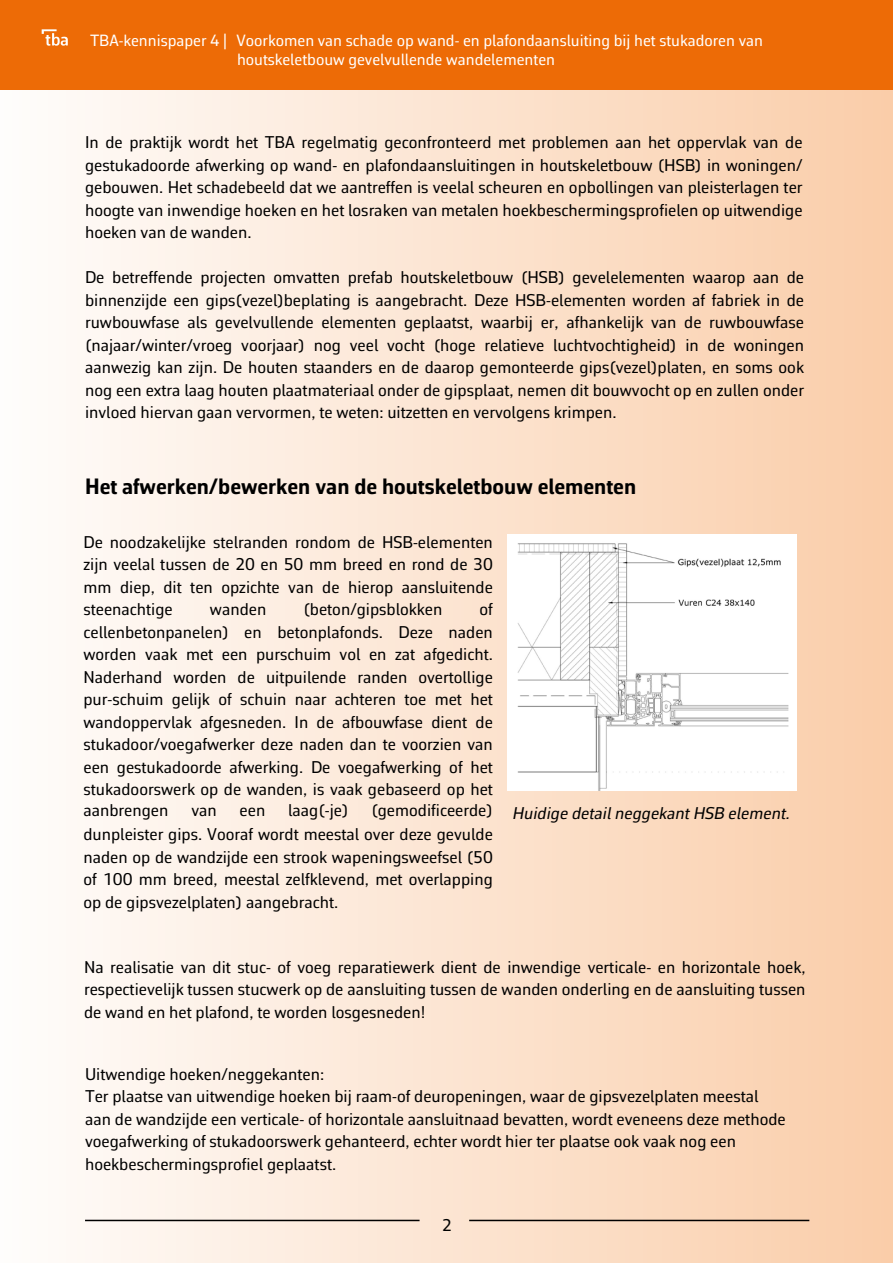
<style>
.page{position:relative;width:893px;height:1263px;background:#fff}
.page>*{position:absolute;margin:0;border:0;box-sizing:border-box;transform-origin:0 0}
.t1{font:700 22.5px "Corbeau Pro";color:#000}
.t2{font:17.25px/22.5px "Corbeau Pro";color:#000;text-align:justify}
.t3{font:italic 17.25px "Corbeau Pro";color:#000}
.t4{font:16.5px/18.9px "Corbeau Pro";color:#fff}
</style>
<div class="page">
<div style="left:0;top:0;width:893px;height:1263px;background:linear-gradient(to right,#fefdfc,#facda9)"></div>
<div style="left:0;top:0;width:893px;height:89px;background:#ed6b06"></div>
<svg style="left:42px;top:29px;width:26px;height:17px"></svg>
<hr style="left:85px;top:1220px;width:335px;height:1px;background:#000">
<hr style="left:469px;top:1220px;width:340px;height:1px;background:#000">
<img style="left:508px;top:534px;width:289px;height:256px">
<p class="t4" style="left:237px;top:31px;width:527px;text-indent:-147px">TBA-kennispaper 4 | Voorkomen van schade op wand- en plafondaansluiting bij het stukadoren van houtskeletbouw gevelvullende wandelementen</p>
<p class="t2" style="left:85px;top:131px;width:719px">In de praktijk wordt het TBA regelmatig geconfronteerd met problemen aan het oppervlak van de gestukadoorde afwerking op wand- en plafondaansluitingen in houtskeletbouw (HSB) in woningen/ gebouwen. Het schadebeeld dat we aantreffen is veelal scheuren en opbollingen van pleisterlagen ter hoogte van inwendige hoeken en het losraken van metalen hoekbeschermingsprofielen op uitwendige hoeken van de wanden.</p>
<p class="t2" style="left:85px;top:266px;width:720px">De betreffende projecten omvatten prefab houtskeletbouw (HSB) gevelelementen waarop aan de binnenzijde een gips(vezel)beplating is aangebracht. Deze HSB-elementen worden af fabriek in de ruwbouwfase als gevelvullende elementen geplaatst, waarbij er, afhankelijk van de ruwbouwfase (najaar/winter/vroeg voorjaar) nog veel vocht (hoge relatieve luchtvochtigheid) in de woningen aanwezig kan zijn. De houten staanders en de daarop gemonteerde gips(vezel)platen, en soms ook nog een extra laag houten plaatmateriaal onder de gipsplaat, nemen dit bouwvocht op en zullen onder invloed hiervan gaan vervormen, te weten: uitzetten en vervolgens krimpen.</p>
<h1 class="t1" style="left:85px;top:471px;width:553px">Het afwerken/bewerken van de houtskeletbouw elementen</h1>
<p class="t2" style="left:83px;top:530px;width:411px">De noodzakelijke stelranden rondom de HSB-elementen zijn veelal tussen de 20 en 50 mm breed en rond de 30 mm diep, dit ten opzichte van de hierop aansluitende steenachtige</p>
<p class="t2" style="left:83px;top:598px;width:411px;text-indent:396px">of cellenbetonpanelen) en betonplafonds. Deze naden worden vaak met een purschuim vol en zat afgedicht.<br>Naderhand worden de uitpuilende randen overtollige pur-schuim gelijk of schuin naar achteren toe met het wandoppervlak afgesneden. In de afbouwfase dient de stukadoor/voegafwerker deze naden dan te voorzien van een gestukadoorde afwerking. De voegafwerking of het stukadoorswerk op de wanden, is vaak gebaseerd op het</p>
<p class="t2" style="left:83px;top:798px;width:87px">aanbrengen</p>
<p class="t2" style="left:191px;top:798px;width:27px">van</p>
<p class="t2" style="left:240px;top:798px;width:27px">een</p>
<p class="t2" style="left:288px;top:798px;width:62px">laag(-je)</p>
<p class="t2" style="left:210px;top:598px;width:58px">wanden</p>
<p class="t2" style="left:303px;top:598px;width:140px">(beton/gipsblokken</p>
<p class="t2" style="left:83px;top:798px;width:411px;line-height:24.3px;text-align:right">(gemodificeerde)<br>dunpleister gips. Vooraf wordt meestal over deze gevulde</p>
<p class="t2" style="left:83px;top:845px;width:411px">naden op de wandzijde een strook wapeningsweefsel (50 of 100 mm breed, meestal zelfklevend, met overlapping op de gipsvezelplaten) aangebracht.</p>
<p class="t3" style="left:513px;top:802px;width:279px">Huidige detail neggekant HSB element.</p>
<p class="t2" style="left:84px;top:955px;width:723px">Na realisatie van dit stuc- of voeg reparatiewerk dient de inwendige verticale- en horizontale hoek, respectievelijk tussen stucwerk op de aansluiting tussen de wanden onderling en de aansluiting tussen de wand en het plafond, te worden losgesneden!</p>
<p class="t2" style="left:85px;top:1062px;width:702px;text-align:left">Uitwendige hoeken/neggekanten:<br>Ter plaatse van uitwendige hoeken bij raam-of deuropeningen, waar de gipsvezelplaten meestal aan de wandzijde een verticale- of horizontale aansluitnaad bevatten, wordt eveneens deze methode voegafwerking of stukadoorswerk gehanteerd, echter wordt hier ter plaatse ook vaak nog een hoekbeschermingsprofiel geplaatst.</p>
<p class="t2" style="left:442px;top:1214px;width:11px">2</p>
</div>
